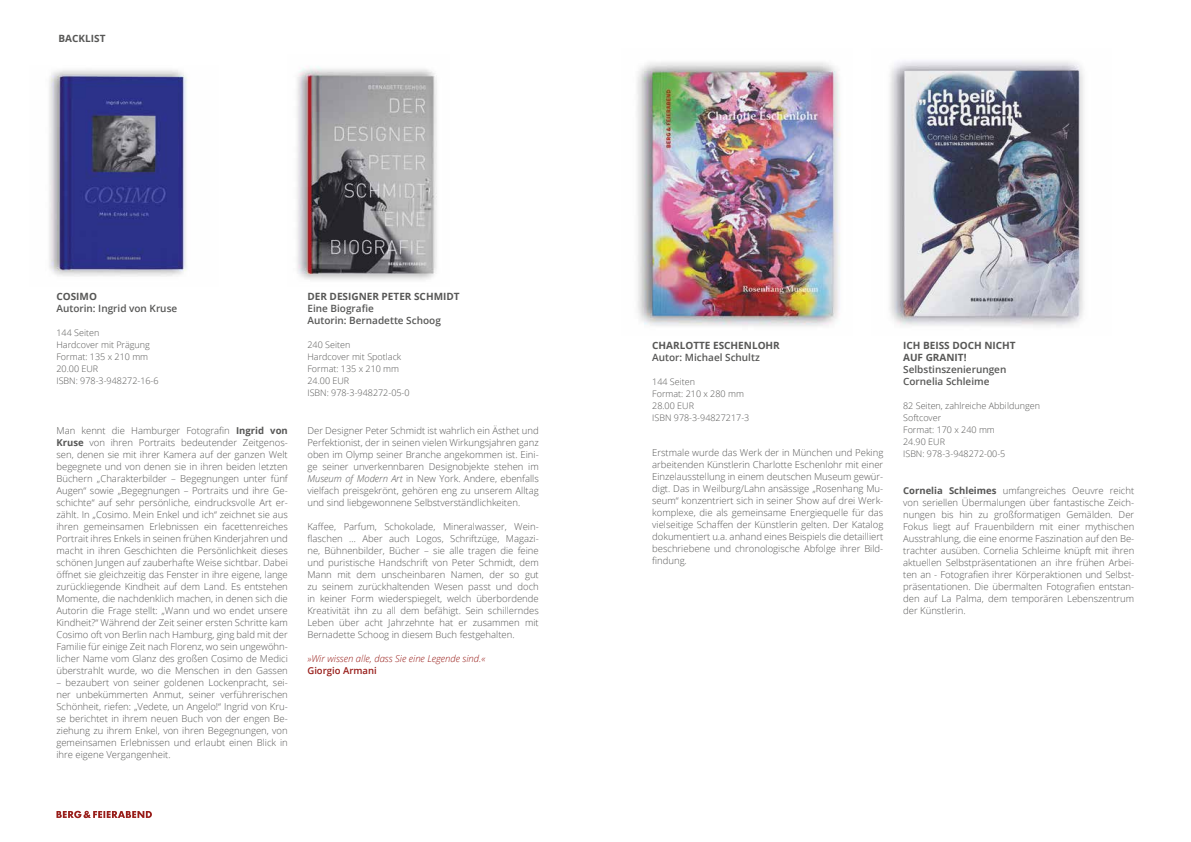
<style>
.page{position:relative;width:1191px;height:842px;background:#fff}
.page>*{position:absolute;margin:0;border:0;box-sizing:border-box;transform-origin:0 0}
.t1{font:600 10px/12px "Open Sans";color:#575756}
.t2{font:700 10px/12px "Open Sans";color:#575756}
.t3{font:300 9.5px/12px "Open Sans";color:#575756;text-align:justify}
.t4{font:italic 300 9.5px "Open Sans";color:#981d19}
.t5{font:600 9.5px "Open Sans";color:#981d19}
.t6{font:300 9px/12px "Open Sans";color:#575756}
.s1{font-weight:700}
.s2{font-style:italic}
</style>
<div class="page">
<img style="left:49px;top:69px;width:139px;height:208px">
<svg style="left:56px;top:811px;width:96px;height:7px"></svg>
<img style="left:297px;top:66px;width:140px;height:214px">
<img style="left:637px;top:62px;width:204px;height:264px">
<img style="left:889px;top:61px;width:195px;height:266px">
<p class="t2" style="left:59px;top:32px;width:48px">BACKLIST</p>
<p class="t2" style="left:56px;top:290px;width:42px">COSIMO</p>
<p class="t1" style="left:56px;top:302px;width:122px">Autorin: Ingrid von Kruse</p>
<p class="t6" style="left:56px;top:326px;width:104px">144 Seiten<br>Hardcover mit Prägung<br>Format: 135 x 210 mm<br>20.00 EUR<br>ISBN: 978-3-948272-16-6</p>
<p class="t3" style="left:56px;top:424px;width:233px">Man kennt die Hamburger Fotografin <span class="s1">Ingrid von Kruse</span> von ihren Portraits bedeutender Zeitgenos&shy;sen, denen sie mit ihrer Kamera auf der ganzen Welt begegnete und von denen sie in ihren beiden letzten Büchern „Charakterbilder – Begegnungen unter fünf Augen“ sowie „Begegnungen – Portraits und ihre Ge&shy;schichte“ auf sehr persönliche, eindrucksvolle Art er&shy;zählt. In „Cosimo. Mein Enkel und ich“ zeichnet sie aus ihren gemeinsamen Erlebnissen ein facettenreiches Portrait ihres Enkels in seinen frühen Kinderjahren und macht in ihren Geschichten die Persönlichkeit dieses schönen Jungen auf zauberhafte Weise sichtbar. Dabei öffnet sie gleichzeitig das Fenster in ihre eigene, lange zurückliegende Kindheit auf dem Land. Es entstehen Momente, die nachdenklich machen, in denen sich die Autorin die Frage stellt: „Wann und wo endet unsere Kindheit?“ Während der Zeit seiner ersten Schritte kam Cosimo oft von Berlin nach Hamburg, ging bald mit der Familie für einige Zeit nach Florenz, wo sein ungewöhn&shy;licher Name vom Glanz des großen Cosimo de Medici überstrahlt wurde, wo die Menschen in den Gassen</p>
<p class="t3" style="left:56px;top:676px;width:233px">– bezaubert von seiner goldenen Lockenpracht, sei&shy;ner unbekümmerten Anmut, seiner verführerischen Schönheit, riefen: „Vedete, un Angelo!“ Ingrid von Kru&shy;se berichtet in ihrem neuen Buch von der engen Be&shy;ziehung zu ihrem Enkel, von ihren Begegnungen, von gemeinsamen Erlebnissen und erlaubt einen Blick in ihre eigene Vergangenheit.</p>
<p class="t2" style="left:307px;top:290px;width:154px">DER DESIGNER PETER SCHMIDT</p>
<p class="t1" style="left:307px;top:302px;width:135px">Eine Biografie<br>Autorin: Bernadette Schoog</p>
<p class="t6" style="left:307px;top:338px;width:104px">240 Seiten<br>Hardcover mit Spotlack<br>Format: 135 x 210 mm<br>24.00 EUR<br>ISBN: 978-3-948272-05-0</p>
<p class="t2" style="left:652px;top:339px;width:129px">CHARLOTTE ESCHENLOHR</p>
<p class="t1" style="left:652px;top:351px;width:109px">Autor: Michael Schultz</p>
<p class="t6" style="left:652px;top:375px;width:99px">144 Seiten<br>Format: 210 x 280 mm<br>28.00 EUR<br>ISBN 978-3-94827217-3</p>
<p class="t3" style="left:307px;top:424px;width:233px">Der Designer Peter Schmidt ist wahrlich ein Ästhet und Perfektionist, der in seinen vielen Wirkungsjahren ganz oben im Olymp seiner Branche angekommen ist. Eini&shy;ge seiner unverkennbaren Designobjekte stehen im <span class="s2">Museum of Modern Art</span> in New York. Andere, ebenfalls vielfach preisgekrönt, gehören eng zu unserem Alltag und sind liebgewonnene Selbstverständlichkeiten.</p>
<p class="t3" style="left:307px;top:520px;width:233px">Kaffee, Parfum, Schokolade, Mineralwasser, Wein&shy;flaschen … Aber auch Logos, Schriftzüge, Magazi&shy;ne, Bühnenbilder, Bücher – sie alle tragen die feine und puristische Handschrift von Peter Schmidt, dem Mann mit dem unscheinbaren Namen, der so gut zu seinem zurückhaltenden Wesen passt und doch in keiner Form wiederspiegelt, welch überbordende Kreativität ihn zu all dem befähigt. Sein schillerndes Leben über acht Jahrzehnte hat er zusammen mit Bernadette Schoog in diesem Buch festgehalten.</p>
<p class="t4" style="left:307px;top:652px;width:179px">»Wir wissen alle, dass Sie eine Legende sind.«</p>
<p class="t5" style="left:307px;top:664px;width:71px">Giorgio Armani</p>
<p class="t3" style="left:652px;top:447px;width:233px">Erstmale wurde das Werk der in München und Peking arbeitenden Künstlerin Charlotte Eschenlohr mit einer Einzelausstellung in einem deutschen Museum gewür&shy;digt. Das in Weilburg/Lahn ansässige „Rosenhang Mu&shy;seum“ konzentriert sich in seiner Show auf drei Werk&shy;komplexe, die als gemeinsame Energiequelle für das vielseitige Schaffen der Künstlerin gelten. Der Katalog dokumentiert u.a. anhand eines Beispiels die detailliert beschriebene und chronologische Abfolge ihrer Bild&shy;findung.</p>
<p class="t2" style="left:903px;top:339px;width:114px">ICH BEISS DOCH NICHT<br>AUF GRANIT!</p>
<p class="t1" style="left:903px;top:363px;width:105px">Selbstinszenierungen<br>Cornelia Schleime</p>
<p class="t6" style="left:903px;top:399px;width:138px">82 Seiten, zahlreiche Abbildungen<br>Softcover<br>Format: 170 x 240 mm<br>24.90 EUR<br>ISBN: 978-3-948272-00-5</p>
<p class="t3" style="left:903px;top:484px;width:233px"><span class="s1">Cornelia Schleimes</span> umfangreiches Oeuvre reicht von seriellen Übermalungen über fantastische Zeich&shy;nungen bis hin zu großformatigen Gemälden. Der Fokus liegt auf Frauenbildern mit einer mythischen Ausstrahlung, die eine enorme Faszination auf den Be&shy;trachter ausüben. Cornelia Schleime knüpft mit ihren aktuellen Selbstpräsentationen an ihre frühen Arbei&shy;ten an - Fotografien ihrer Körperaktionen und Selbst&shy;präsentationen. Die übermalten Fotografien entstan&shy;den auf La Palma, dem temporären Lebenszentrum der Künstlerin.</p>
</div>
